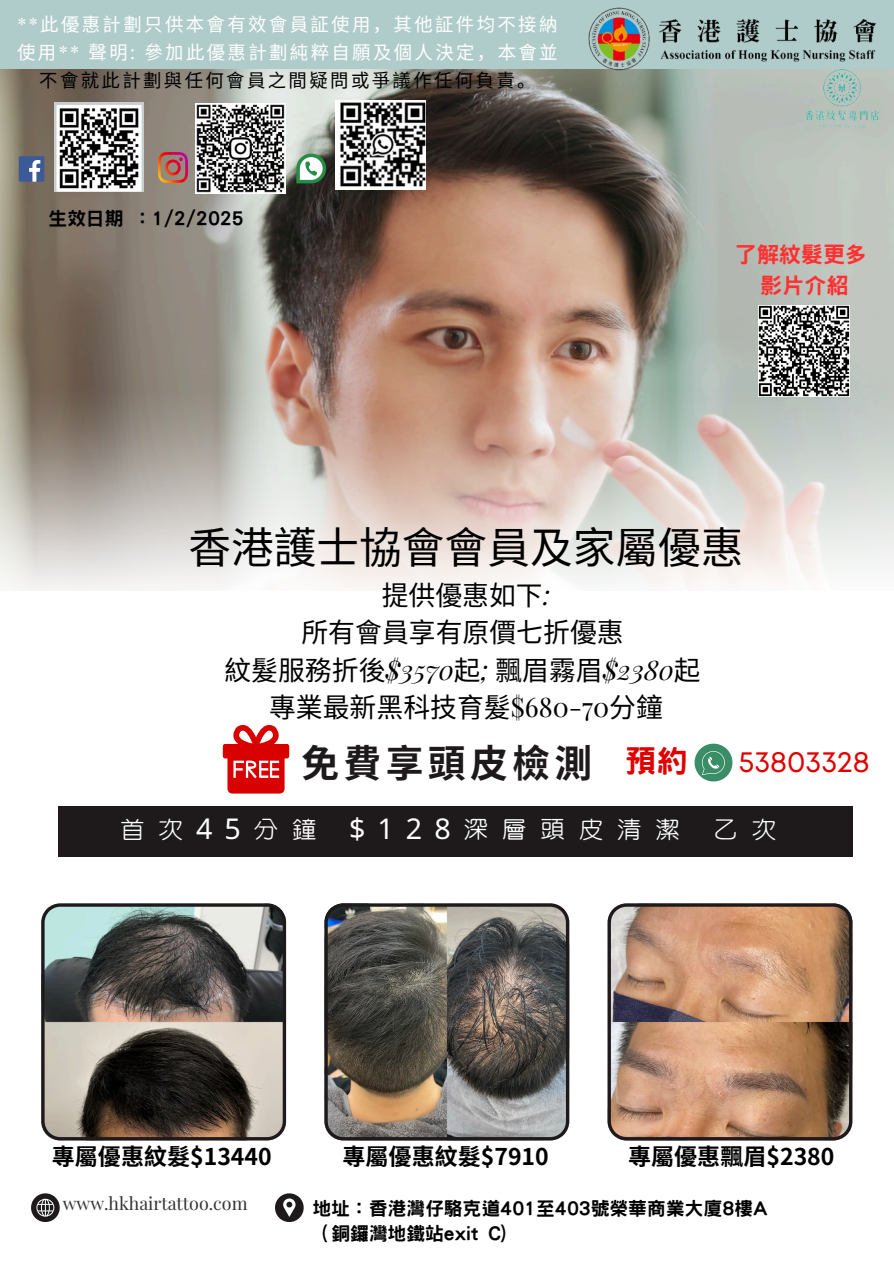
<style>
.page{position:relative;width:894px;height:1264px;background:#fff}
.page>*{position:absolute;margin:0;border:0;box-sizing:border-box;transform-origin:0 0}
.t1{font:42.75px "Noto Sans CJ Ksc";color:#000}
.t2{font:700 37.8px "Noto Sans CJ Ksc";letter-spacing:.115em;color:#1e1a1c}
.t3{font:800 31.05px "Han Wang Hei";color:#e00000}
.t4{font:29.55px "Mont";color:#e00000}
.t5{font:28.65px "cw Te X Yen";letter-spacing:.42em;color:#fff}
.t6{font:26.85px/37.5px "Noto Sans CJ Ksc";color:#000;text-align:center}
.t7{font:700 23.1px "Noto Sans TC";color:#000}
.t8{font:800 22.2px "Han Wang Hei";color:#ff3131}
.t9{font:800 18.9px "Han Wang Hei";color:#000}
.t10{font:800 18.75px "Han Wang Hei";color:#000}
.t11{font:18.45px/28.2px "Noto Sans CJ Ksc";letter-spacing:.13em;color:#fff;text-align:center}
.t12{font:17.85px "Playfair Display";color:#343333}
.s1{font-family:"Playfair Display"}
.s2{color:#000}
.s3{font-family:"Playfair Display";font-style:italic}
.s4{font-family:"Noto Sans"}
</style>
<div class="page">
<img style="left:0;top:69px;width:893px;height:218px">
<img style="left:0;top:287px;width:893px;height:304px">
<div style="left:0;top:0;width:893px;height:69px;background:#b0ccca"></div>
<svg style="left:41px;top:903px;width:245px;height:237px;background:#706d67"></svg>
<svg style="left:324px;top:903px;width:245px;height:237px;background:#6a655d"></svg>
<svg style="left:607px;top:903px;width:245px;height:237px;background:#b58a6e"></svg>
<div style="left:58px;top:806px;width:794px;height:50px;background:#1e1a1c"></div>
<svg style="left:275px;top:1193px;width:28px;height:28px"></svg>
<svg style="left:31px;top:1193px;width:28px;height:28px"></svg>
<img style="left:793px;top:69px;width:94px;height:68px">
<svg style="left:223px;top:725px;width:66px;height:68px"></svg>
<svg style="left:694px;top:743px;width:38px;height:38px"></svg>
<img style="left:758px;top:305px;width:91px;height:91px">
<img style="left:336px;top:100px;width:89px;height:90px">
<img style="left:54px;top:102px;width:90px;height:90px">
<svg style="left:296px;top:154px;width:30px;height:29px"></svg>
<img style="left:158px;top:153px;width:30px;height:30px">
<img style="left:196px;top:104px;width:89px;height:89px">
<div style="left:19px;top:156px;width:25px;height:26px;background:#3d5a98"></div>
<svg style="left:29px;top:160px;width:11px;height:22px"></svg>
<img style="left:585px;top:7px;width:298px;height:66px">
<p class="t11" style="left:17px;top:9px;width:542px"><span class="s1">**</span>此優惠計劃只供本會有效會員証使用，其他証件均不接納使用<span class="s1">**</span> 聲明<span class="s1">:</span> 參加此優惠計劃純粹自願及個人決定，本會並<span class="s2">不會就此計劃與任何會員之間疑問或爭議作任何負責。</span></p>
<h2 class="t9" style="left:48px;top:209px;width:197px">生效日期：1/2/2025</h2>
<h5 class="t8" style="left:734px;top:244px;width:134px">了解紋髮更多</h5>
<p class="t8" style="left:759px;top:274px;width:90px">影片介紹</p>
<p class="t1" style="left:188px;top:513px;width:556px">香港護士協會會員及家屬優惠</p>
<p class="t6" style="left:224px;top:574px;width:477px">提供優惠如下<span class="s3">:<br></span>所有會員享有原價七折優惠<br>紋髮服務折後<span class="s3">$3570</span>起<span class="s3">;</span> 飄眉霧眉<span class="s3">$2380</span>起專業最新黑科技育髮<span class="s1">$680-70</span>分鐘</p>
<p class="t2" style="left:301px;top:732px;width:292px">免費享頭皮檢測</p>
<p class="t5" style="left:119px;top:816px;width:659px">首次<span class="s4">45</span>分鐘 <span class="s4">$128</span>深層頭皮清潔 乙次</p>
<p class="t3" style="left:625px;top:745px;width:86px">預約 :</p>
<p class="t4" style="left:738px;top:750px;width:132px">53803328</p>
<p class="t7" style="left:52px;top:1138px;width:221px">專屬優惠紋髮$13440</p>
<p class="t7" style="left:628px;top:1138px;width:208px">專屬優惠飄眉$2380</p>
<p class="t7" style="left:342px;top:1138px;width:208px">專屬優惠紋髮$7910</p>
<p class="t12" style="left:63px;top:1190px;width:186px">www.hkhairtattoo.com</p>
<p class="t10" style="left:312px;top:1199px;width:457px">地址：香港灣仔駱克道401至403號榮華商業大廈8樓A</p>
<h1 class="t10" style="left:312px;top:1224px;width:195px">（銅鑼灣地鐵站exit C)</h1>
</div>
